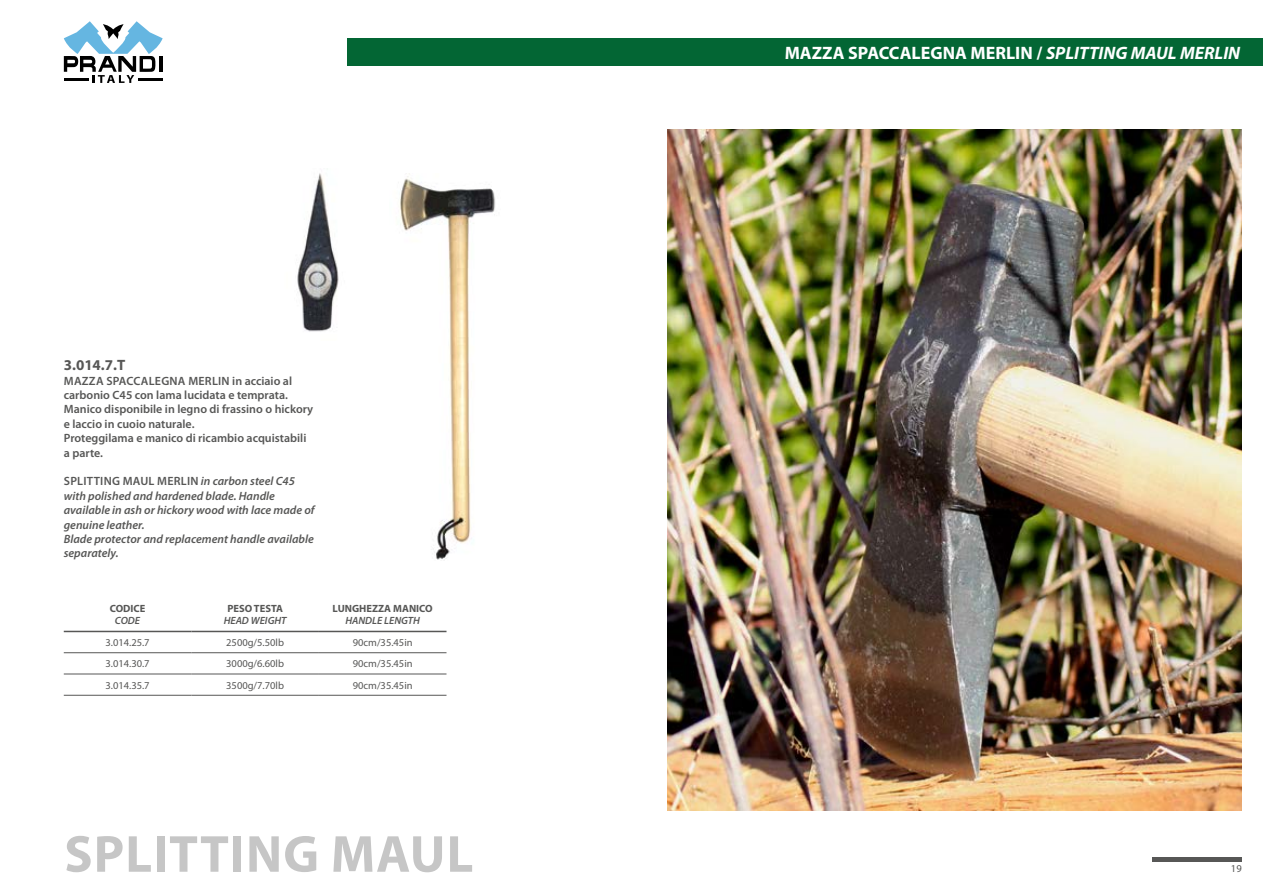
<style>
.page{position:relative;width:1263px;height:893px;background:#fff}
.page>*{position:absolute;margin:0;border:0;box-sizing:border-box;transform-origin:0 0}
.t1{font:700 52.5px "Myriad Pro";letter-spacing:.02em;color:#c6c6c6}
.t2{font:700 18px "Myriad Pro";color:#fff}
.t3{font:700 15px "Myriad Pro";color:#575756}
.t4{font:600 12px/14.4px "Myriad Pro";color:#575756}
.t5{font:italic 600 12px/14.4px "Myriad Pro";color:#575756}
.t6{font:10.5px "Myriad Pro";color:#575756}
.t7{font:700 10.5px "Myriad Pro";color:#575756}
.t8{font:italic 600 10.5px "Myriad Pro";color:#575756}
.s1{font-style:normal}
.s2{font-style:italic}
</style>
<div class="page">
<div style="left:348px;top:38px;width:915px;height:28px;background:#036634"></div>
<div style="left:1152px;top:857px;width:90px;height:5px;background:#575756"></div>
<svg style="left:64px;top:21px;width:99px;height:62px"></svg>
<hr style="left:64px;top:78px;width:24px;height:2px;background:#000">
<hr style="left:138px;top:78px;width:24px;height:2px;background:#000">
<img style="left:668px;top:130px;width:574px;height:680px">
<hr style="left:319px;top:652px;width:127px;height:1px;background:#575756">
<hr style="left:319px;top:674px;width:127px;height:1px;background:#575756">
<hr style="left:319px;top:695px;width:127px;height:1px;background:#575756">
<hr style="left:64px;top:652px;width:127px;height:1px;background:#575756">
<hr style="left:191px;top:652px;width:128px;height:1px;background:#575756">
<hr style="left:64px;top:674px;width:127px;height:1px;background:#575756">
<hr style="left:191px;top:674px;width:128px;height:1px;background:#575756">
<hr style="left:64px;top:695px;width:127px;height:1px;background:#575756">
<hr style="left:191px;top:695px;width:128px;height:1px;background:#575756">
<hr style="left:64px;top:631px;width:127px;height:1px;background:#575756">
<hr style="left:191px;top:631px;width:128px;height:1px;background:#575756">
<hr style="left:319px;top:631px;width:127px;height:1px;background:#575756">
<img style="left:400px;top:173px;width:96px;height:387px">
<img style="left:297px;top:173px;width:42px;height:159px">
<p class="t3" style="left:64px;top:355px;width:63px">3.014.7.T</p>
<p class="t4" style="left:64px;top:373px;width:251px">MAZZA SPACCALEGNA MERLIN in acciaio al carbonio C45 con lama lucidata e temprata.<br>Manico disponibile in legno di frassino o hickory e laccio in cuoio naturale.<br>Proteggilama e manico di ricambio acquistabili a parte.</p>
<p class="t5" style="left:64px;top:474px;width:252px"><span class="s1">SPLITTING MAUL MERLIN</span> in carbon steel C45 with polished and hardened blade. Handle available in ash or hickory wood with lace made of genuine leather.<br>Blade protector and replacement handle available separately.</p>
<p class="t7" style="left:110px;top:602px;width:37px">CODICE</p>
<p class="t8" style="left:115px;top:614px;width:27px">CODE</p>
<p class="t7" style="left:227px;top:602px;width:57px">PESO TESTA</p>
<p class="t8" style="left:224px;top:614px;width:64px">HEAD WEIGHT</p>
<p class="t7" style="left:333px;top:602px;width:102px">LUNGHEZZA MANICO</p>
<p class="t8" style="left:345px;top:614px;width:76px">HANDLE LENGTH</p>
<p class="t6" style="left:105px;top:636px;width:46px">3.014.25.7</p>
<p class="t6" style="left:226px;top:636px;width:59px">2500g/5.50lb</p>
<p class="t6" style="left:353px;top:636px;width:61px">90cm/35.45in</p>
<p class="t6" style="left:105px;top:657px;width:46px">3.014.30.7</p>
<p class="t6" style="left:226px;top:657px;width:59px">3000g/6.60lb</p>
<p class="t6" style="left:353px;top:657px;width:61px">90cm/35.45in</p>
<p class="t6" style="left:105px;top:679px;width:46px">3.014.35.7</p>
<p class="t6" style="left:226px;top:679px;width:59px">3500g/7.70lb</p>
<p class="t6" style="left:353px;top:679px;width:61px">90cm/35.45in</p>
<h1 class="t1" style="left:64px;top:820px;width:411px">SPLITTING MAUL</h1>
<h2 class="t2" style="left:785px;top:41px;width:457px">MAZZA SPACCALEGNA MERLIN / <span class="s2">SPLITTING MAUL MERLIN</span></h2>
<p class="t6" style="left:1231px;top:862px;width:12px">19</p>
</div>
